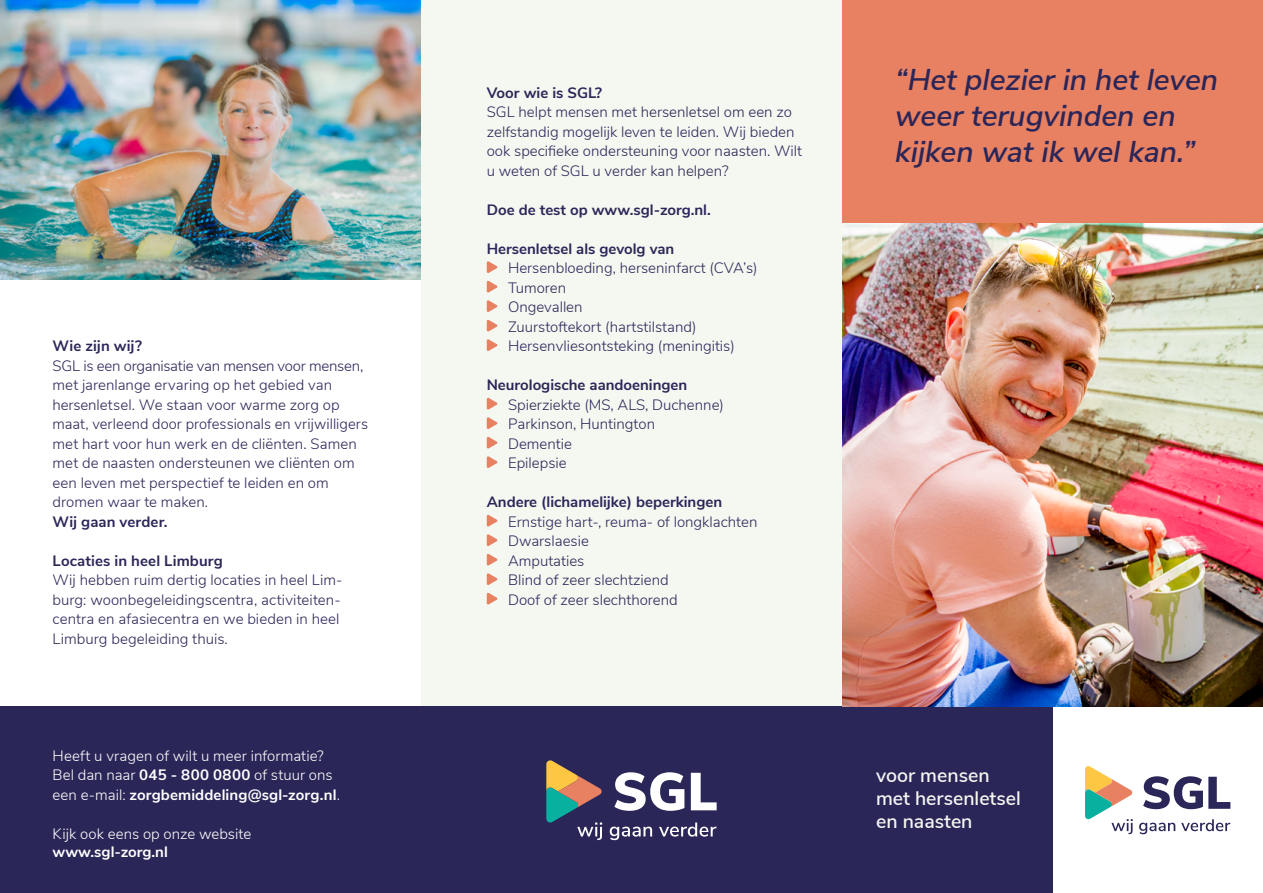
<style>
.page{position:relative;width:1263px;height:893px;background:#fff}
.page>*{position:absolute;margin:0;border:0;box-sizing:border-box;transform-origin:0 0}
.t1{font:italic 600 30px/36px "Nunito Sans";color:#2b2658}
.t2{font:600 19.5px/23.4px "Nunito Sans";color:#f5f7f1}
.t3{font:300 15px/19.5px "Nunito Sans";color:#2b2658}
.t4{font:700 15px "Nunito Sans";color:#2b2658}
.t5{font:300 15px/19.5px "Nunito Sans";letter-spacing:.005em;color:#fff}
.t6{font:700 15px "Nunito Sans";color:#fff}
.s1{font-weight:700}
</style>
<div class="page">
<div style="left:421px;top:0;width:421px;height:893px;background:#f5f7f1"></div>
<div style="left:842px;top:0;width:421px;height:223px;background:#e88062"></div>
<div style="left:0;top:707px;width:1052px;height:186px;background:#2b2658"></div>
<img style="left:0;top:0;width:421px;height:279px">
<svg style="left:546px;top:760px;width:56px;height:80px"></svg>
<svg style="left:610px;top:827px;width:42px;height:13px"></svg>
<svg style="left:659px;top:823px;width:57px;height:14px"></svg>
<svg style="left:614px;top:772px;width:70px;height:39px"></svg>
<svg style="left:691px;top:773px;width:26px;height:37px"></svg>
<svg style="left:487px;top:261px;width:11px;height:12px"></svg>
<svg style="left:487px;top:280px;width:11px;height:13px"></svg>
<svg style="left:487px;top:300px;width:11px;height:12px"></svg>
<svg style="left:487px;top:319px;width:11px;height:13px"></svg>
<svg style="left:487px;top:339px;width:11px;height:12px"></svg>
<svg style="left:487px;top:397px;width:11px;height:13px"></svg>
<svg style="left:487px;top:417px;width:11px;height:12px"></svg>
<svg style="left:487px;top:436px;width:11px;height:13px"></svg>
<svg style="left:487px;top:456px;width:11px;height:12px"></svg>
<svg style="left:487px;top:514px;width:11px;height:13px"></svg>
<svg style="left:487px;top:534px;width:11px;height:12px"></svg>
<svg style="left:487px;top:553px;width:11px;height:13px"></svg>
<svg style="left:487px;top:573px;width:11px;height:12px"></svg>
<svg style="left:487px;top:592px;width:11px;height:13px"></svg>
<svg style="left:1085px;top:766px;width:48px;height:68px"></svg>
<svg style="left:1139px;top:823px;width:36px;height:11px"></svg>
<svg style="left:1181px;top:819px;width:49px;height:12px"></svg>
<svg style="left:1143px;top:776px;width:87px;height:33px"></svg>
<img style="left:842px;top:223px;width:421px;height:484px">
<p class="t4" style="left:53px;top:335px;width:91px">Wie zijn wij?</p>
<p class="t3" style="left:53px;top:355px;width:317px">SGL is een organisatie van mensen voor mensen, met jarenlange ervaring op het gebied van hersenletsel. We staan voor warme zorg op maat, verleend door professionals en vrijwilligers met hart voor hun werk en de cliënten. Samen met de naasten ondersteunen we cliënten om een leven met perspectief te leiden en om dromen waar te maken.</p>
<p class="t4" style="left:53px;top:510px;width:116px">Wij gaan verder.</p>
<p class="t4" style="left:53px;top:549px;width:172px">Locaties in heel Limburg</p>
<p class="t3" style="left:53px;top:569px;width:291px">Wij hebben ruim dertig locaties in heel Lim&shy;burg: woonbegeleidingscentra, activiteiten&shy;centra en afasiecentra en we bieden in heel Limburg begeleiding thuis.</p>
<p class="t5" style="left:53px;top:745px;width:289px">Heeft u vragen of wilt u meer informatie?<br>Bel dan naar <span class="s1">045 - 800 0800</span> of stuur ons een e-mail: <span class="s1">zorgbemiddeling@sgl-zorg.nl</span>.</p>
<p class="t5" style="left:53px;top:823px;width:200px">Kijk ook eens op onze website</p>
<p class="t6" style="left:53px;top:840px;width:117px">www.sgl-zorg.nl</p>
<p class="t4" style="left:487px;top:81px;width:117px">Voor wie is SGL?</p>
<p class="t3" style="left:487px;top:101px;width:317px">SGL helpt mensen met hersenletsel om een zo zelfstandig mogelijk leven te leiden. Wij bieden ook specifieke ondersteuning voor naasten. Wilt u weten of SGL u verder kan helpen?</p>
<p class="t4" style="left:487px;top:198px;width:226px">Doe de test op www.sgl-zorg.nl.</p>
<p class="t4" style="left:487px;top:237px;width:189px">Hersenletsel als gevolg van</p>
<p class="t3" style="left:508px;top:257px;width:251px">Hersenbloeding, herseninfarct (CVA’s)<br>Tumoren<br>Ongevallen<br>Zuurstoftekort (hartstilstand)<br>Hersenvliesontsteking (meningitis)</p>
<p class="t4" style="left:487px;top:374px;width:202px">Neurologische aandoeningen</p>
<p class="t3" style="left:508px;top:394px;width:217px">Spierziekte (MS, ALS, Duchenne)<br>Parkinson, Huntington<br>Dementie<br>Epilepsie</p>
<p class="t4" style="left:487px;top:491px;width:237px">Andere (lichamelijke) beperkingen</p>
<p class="t3" style="left:508px;top:511px;width:251px">Ernstige hart-, reuma- of longklachten<br>Dwarslaesie<br>Amputaties<br>Blind of zeer slechtziend<br>Doof of zeer slechthorend</p>
<h1 class="t1" style="left:895px;top:59px;width:328px">“Het plezier in het leven weer terugvinden en kijken wat ik wel kan.”</h1>
<h2 class="t2" style="left:876px;top:762px;width:146px">voor mensen met hersenletsel en naasten</h2>
</div>
